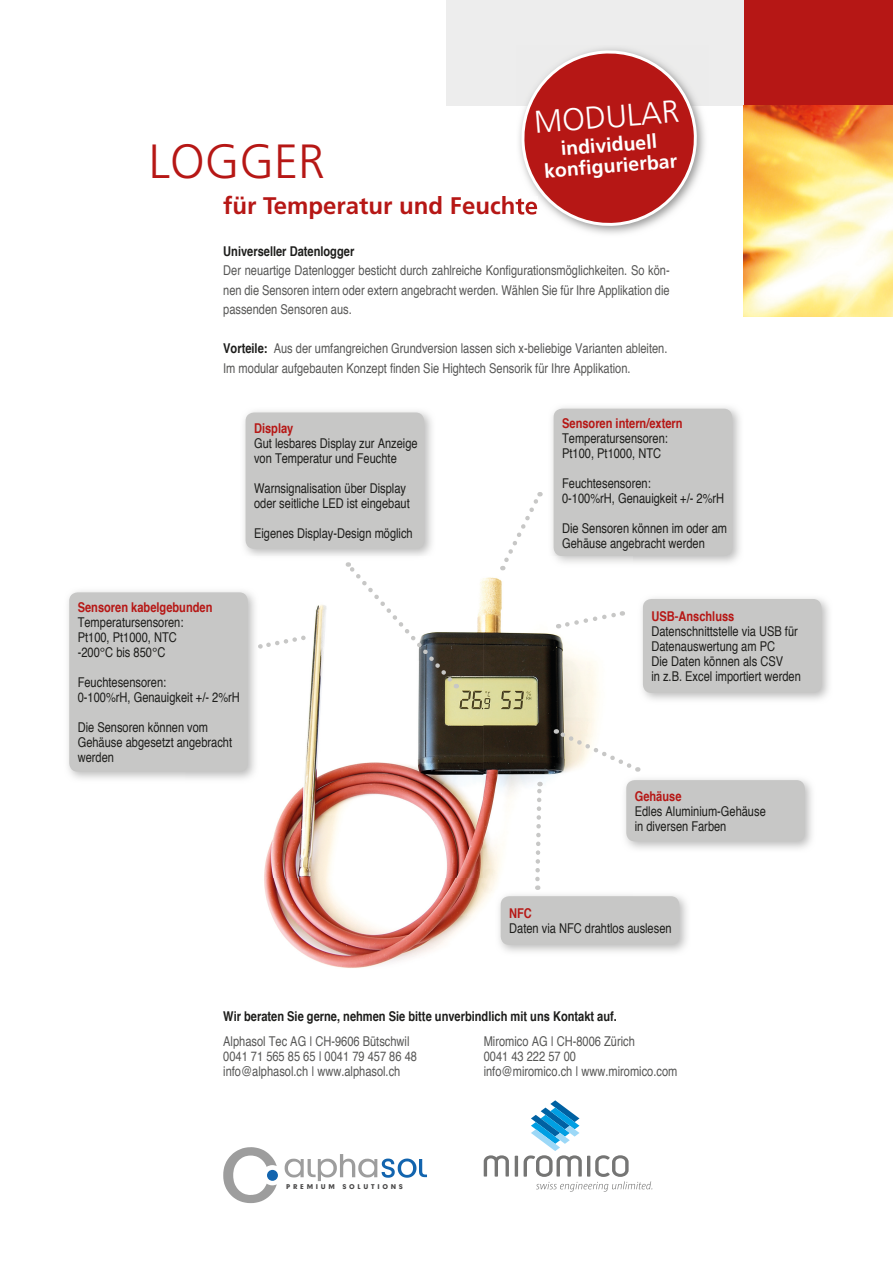
<style>
.page{position:relative;width:893px;height:1263px;background:#fff}
.page>*{position:absolute;margin:0;border:0;box-sizing:border-box;transform-origin:0 0}
.t1{font:300 48px "Frutiger";color:#b61715}
.t2{font:300 31.5px "Frutiger";color:#fff}
.t3{font:700 24px "Frutiger";color:#b61715}
.t4{font:700 19.5px/21px "Frutiger";color:#fff;text-align:center}
.t5{font:condensed 13.5px/15px "Helvetica";color:#1d1d1b}
.t6{font:condensed 13.5px/15px "Helvetica";color:#575756}
.t7{font:700 condensed 13.5px "Helvetica";color:#1d1d1b}
.t8{font:700 condensed 13.5px "Helvetica";color:#b61715}
.t9{font:900 6.3px "Geometrix";letter-spacing:.43em;color:#484747}
.s1{font-weight:700;color:#1d1d1b}
</style>
<div class="page">
<div style="left:744px;top:0;width:149px;height:105px;background:#b61715"></div>
<div style="left:446px;top:0;width:298px;height:105px;background:#ededed"></div>
<svg style="left:285px;top:1154px;width:142px;height:27px"></svg>
<svg style="left:223px;top:1147px;width:54px;height:56px"></svg>
<div style="left:267px;top:1170px;width:11px;height:11px;background:#1264ae;border-radius:50%"></div>
<img style="left:744px;top:105px;width:149px;height:211px">
<img style="left:516px;top:48px;width:192px;height:186px">
<img style="left:516px;top:196px;width:3px;height:23px">
<svg style="left:519px;top:49px;width:180px;height:179px"></svg>
<img style="left:317px;top:570px;width:187px;height:39px">
<img style="left:264px;top:609px;width:361px;height:359px">
<svg style="left:500px;top:492px;width:43px;height:78px"></svg>
<svg style="left:558px;top:609px;width:65px;height:21px"></svg>
<svg style="left:344px;top:562px;width:113px;height:126px"></svg>
<svg style="left:533px;top:782px;width:11px;height:108px"></svg>
<svg style="left:554px;top:727px;width:84px;height:45px"></svg>
<img style="left:552px;top:407px;width:188px;height:156px">
<img style="left:552px;top:556px;width:80px;height:7px">
<div style="left:554px;top:409px;width:178px;height:147px;background:#c7c7c6;border-radius:9px"></div>
<img style="left:244px;top:411px;width:188px;height:145px">
<div style="left:246px;top:412px;width:178px;height:137px;background:#c7c7c6;border-radius:9px"></div>
<svg style="left:258px;top:634px;width:48px;height:17px"></svg>
<div style="left:69px;top:592px;width:179px;height:180px;background:#c7c7c6;border-radius:9px"></div>
<img style="left:495px;top:891px;width:192px;height:65px">
<div style="left:501px;top:896px;width:178px;height:49px;background:#c7c7c6;border-radius:9px"></div>
<img style="left:621px;top:775px;width:191px;height:78px">
<div style="left:626px;top:780px;width:179px;height:61px;background:#c7c7c6;border-radius:9px"></div>
<img style="left:642px;top:598px;width:187px;height:102px">
<div style="left:643px;top:599px;width:178px;height:94px;background:#c7c7c6;border-radius:9px"></div>
<svg style="left:484px;top:1155px;width:25px;height:22px"></svg>
<svg style="left:515px;top:1156px;width:3px;height:21px"></svg>
<svg style="left:524px;top:1100px;width:128px;height:91px"></svg>
<h2 class="t2" style="left:533px;top:104px;width:147px;rotate:-4deg">MODULAR</h2>
<h3 class="t4" style="left:541px;top:140px;width:135px;rotate:-5deg">individuell konfi gurierbar</h3>
<h1 class="t1" style="left:149px;top:134px;width:177px">LOGGER</h1>
<h3 class="t3" style="left:223px;top:192px;width:316px">für Temperatur und Feuchte</h3>
<p class="t7" style="left:223px;top:243px;width:133px">Universeller Datenlogger</p>
<p class="t6" style="left:223px;top:261px;width:448px;line-height:19.5px;text-align:justify">Der neuartige Datenlogger besticht durch zahlreiche Konfigurationsmöglichkeiten. So kön&shy;nen die Sensoren intern oder extern angebracht werden. Wählen Sie für Ihre Applikation die passenden Sensoren aus.</p>
<p class="t6" style="left:223px;top:339px;width:446px;line-height:19.5px"><span class="s1">Vorteile:</span> Aus der umfangreichen Grundversion lassen sich x-beliebige Varianten ableiten.<br>Im modular aufgebauten Konzept finden Sie Hightech Sensorik für Ihre Applikation.</p>
<p class="t8" style="left:254px;top:420px;width:41px">Display</p>
<p class="t5" style="left:254px;top:436px;width:165px">Gut lesbares Display zur Anzeige von Temperatur und Feuchte</p>
<p class="t5" style="left:254px;top:481px;width:157px">Warnsignalisation über Display oder seitliche LED ist eingebaut</p>
<p class="t5" style="left:254px;top:526px;width:160px">Eigenes Display-Design möglich</p>
<p class="t8" style="left:78px;top:599px;width:136px">Sensoren kabelgebunden</p>
<p class="t5" style="left:78px;top:615px;width:107px">Temperatursensoren:<br>Pt100, Pt1000, NTC -200°C bis 850°C</p>
<p class="t5" style="left:78px;top:675px;width:164px">Feuchtesensoren:<br>0-100%rH, Genauigkeit +/- 2%rH</p>
<p class="t5" style="left:78px;top:720px;width:156px">Die Sensoren können vom<br>Gehäuse abgesetzt angebracht werden</p>
<p class="t8" style="left:562px;top:414px;width:122px">Sensoren intern/extern</p>
<p class="t5" style="left:562px;top:430px;width:107px">Temperatursensoren:<br>Pt100, Pt1000, NTC</p>
<p class="t5" style="left:562px;top:475px;width:164px">Feuchtesensoren:<br>0-100%rH, Genauigkeit +/- 2%rH</p>
<p class="t5" style="left:562px;top:520px;width:166px">Die Sensoren können im oder am<br>Gehäuse angebracht werden</p>
<p class="t8" style="left:651px;top:608px;width:85px">USB-Anschluss</p>
<p class="t5" style="left:651px;top:624px;width:151px">Datenschnittstelle via USB für<br>Datenauswertung am PC<br>Die Daten können als CSV<br>in z.B. Excel importiert werden</p>
<p class="t8" style="left:635px;top:788px;width:48px">Gehäuse</p>
<p class="t5" style="left:635px;top:803px;width:133px">Edles Aluminium-Gehäuse in diversen Farben</p>
<p class="t8" style="left:509px;top:905px;width:24px">NFC</p>
<p class="t5" style="left:509px;top:921px;width:164px">Daten via NFC drahtlos auslesen</p>
<p class="t7" style="left:223px;top:1007px;width:395px">Wir beraten Sie gerne, nehmen Sie bitte unverbindlich mit uns Kontakt auf.</p>
<p class="t6" style="left:223px;top:1034px;width:195px">Alphasol Tec AG | CH-9606 Bütschwil<br>0041 71 565 85 65 | 0041 79 457 86 48 info@alphasol.ch | www.alphasol.ch</p>
<p class="t6" style="left:484px;top:1034px;width:195px">Miromico AG | CH-8006 Zürich<br>0041 43 222 57 00<br>info@miromico.ch | www.miromico.com</p>
<p class="t9" style="left:286px;top:1183px;width:118px">PREMIUM SOLUTIONS</p>
</div>
